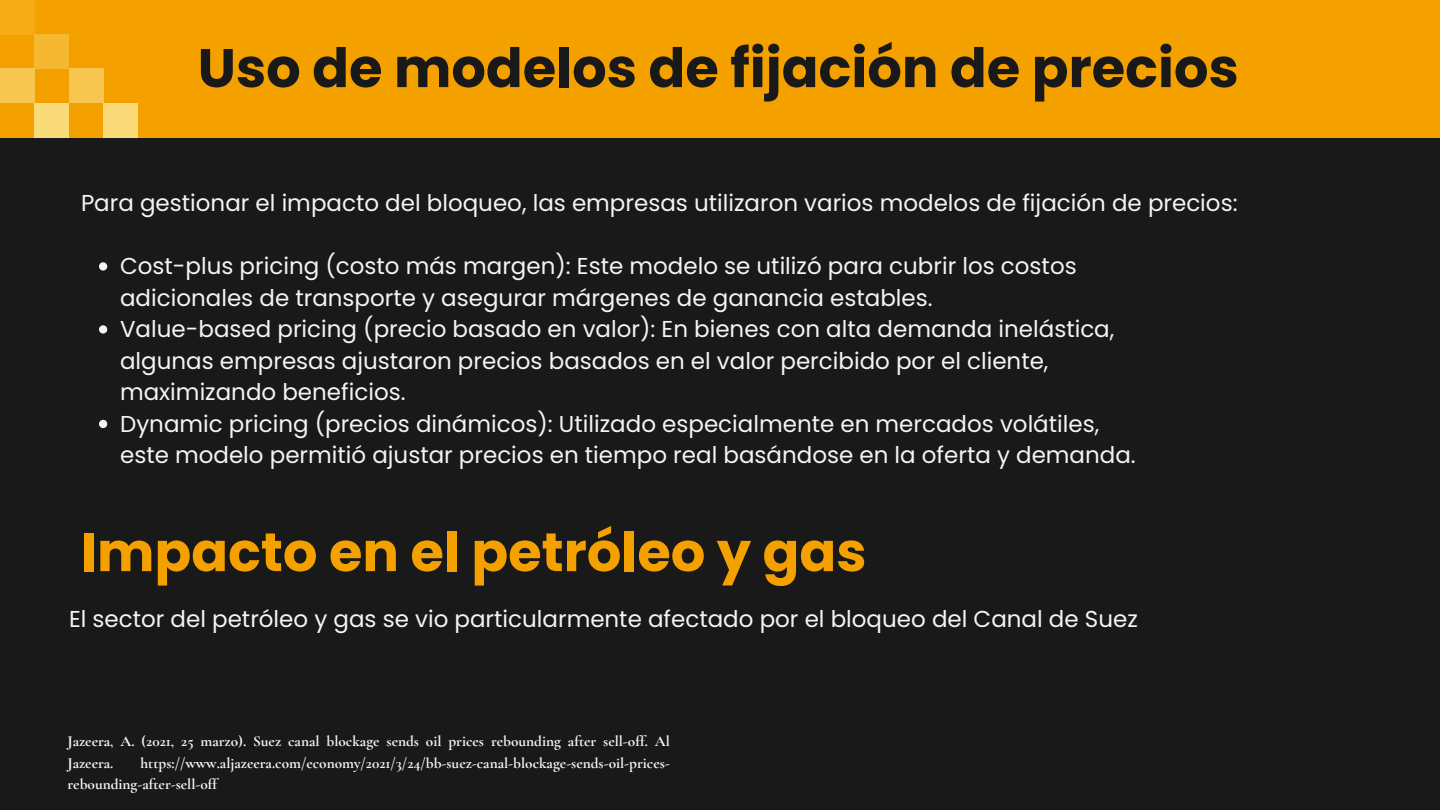
<style>
.page{position:relative;width:1440px;height:810px;background:#191919}
.page>*{position:absolute;margin:0;border:0;box-sizing:border-box;transform-origin:0 0}
.t1{font:700 54.2px "Poppins";color:#191919}
.t2{font:700 54.2px "Poppins";color:#f4a100}
.t3{font:23px/31.5px "Poppins";color:#f4f4f4}
.t4{font:700 15.3px/21.2px "Cormorant Garamond";color:#f4f4f4}
</style>
<div class="page">
<div style="left:0;top:0;width:1440px;height:137px;background:#f4a100"></div>
<div style="left:103px;top:103px;width:35px;height:34px;background:#fadb7a"></div>
<div style="left:69px;top:69px;width:35px;height:34px;background:#f7c64e"></div>
<div style="left:34px;top:34px;width:35px;height:35px;background:#f6b830"></div>
<div style="left:0;top:0;width:34px;height:34px;background:#f5ab16"></div>
<div style="left:0;top:69px;width:34px;height:34px;background:#f7c64e"></div>
<div style="left:34px;top:103px;width:35px;height:34px;background:#fadb7a"></div>
<svg style="left:99px;top:262px;width:8px;height:9px"></svg>
<svg style="left:99px;top:325px;width:8px;height:9px"></svg>
<svg style="left:99px;top:420px;width:8px;height:8px"></svg>
<p class="t1" style="left:198px;top:30px;width:1043px">Uso de modelos de fijación de precios</p>
<h1 class="t3" style="left:81px;top:188px;width:1158px">Para gestionar el impacto del bloqueo, las empresas utilizaron varios modelos de fijación de precios:</h1>
<h2 class="t3" style="left:120px;top:251px;width:958px">Cost-plus pricing (costo más margen): Este modelo se utilizó para cubrir los costos adicionales de transporte y asegurar márgenes de ganancia estables.</h2>
<p class="t3" style="left:120px;top:314px;width:996px">Value-based pricing (precio basado en valor): En bienes con alta demanda inelástica, algunas empresas ajustaron precios basados en el valor percibido por el cliente, maximizando beneficios.</p>
<p class="t3" style="left:120px;top:408px;width:1017px">Dynamic pricing (precios dinámicos): Utilizado especialmente en mercados volátiles, este modelo permitió ajustar precios en tiempo real basándose en la oferta y demanda.</p>
<h1 class="t2" style="left:81px;top:514px;width:787px">Impacto en el petróleo y gas</h1>
<h2 class="t3" style="left:69px;top:603px;width:1070px">El sector del petróleo y gas se vio particularmente afectado por el bloqueo del Canal de Suez</h2>
<p class="t4" style="left:68px;top:731px;width:604px">Jazeera, A. (2021, 25 marzo). Suez canal blockage sends oil prices rebounding after sell-off. Al<br>Jazeera.</p>
<p class="t4" style="left:68px;top:752px;width:604px;text-indent:73px">https://www.aljazeera.com/economy/2021/3/24/bb-suez-canal-blockage-sends-oil-prices&shy;rebounding-after-sell-off</p>
</div>
